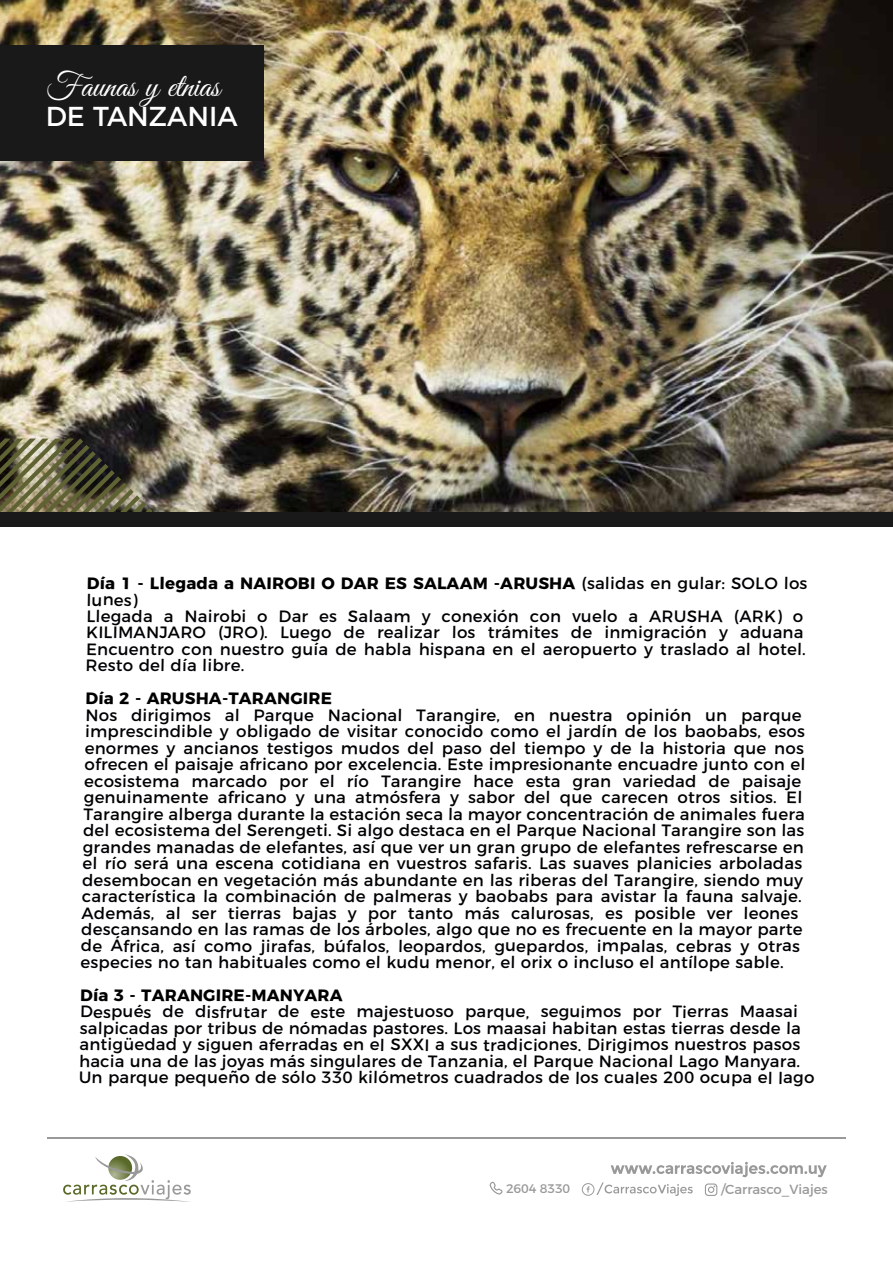
<style>
.page{position:relative;width:893px;height:1263px;background:#fff}
.page>*{position:absolute;margin:0;border:0;box-sizing:border-box;transform-origin:0 0}
.t1{font:33.75px "Great Vibes";color:#fff}
.t2{font:27.3px "Montserrat";color:#fff}
.t3{font:16.5px/16.5px "Montserrat";color:#010103}
.t4{font:700 16.5px/20px "Montserrat";color:#000}
.t5{font:13.2px "Montserrat";color:#999}
.t6{font:12.45px "Montserrat";letter-spacing:-.01em;color:#999}
.s1{font-weight:400;color:#010103}
</style>
<div class="page">
<img style="left:0;top:0;width:893px;height:512px">
<svg style="left:0;top:438px;width:153px;height:74px;background:#605d44"></svg>
<div style="left:0;top:512px;width:893px;height:14px;background:#191919"></div>
<svg style="left:63px;top:1154px;width:128px;height:48px"></svg>
<hr style="left:47px;top:1137px;width:799px;height:1px;background:#999">
<svg style="left:489px;top:1182px;width:13px;height:12px"></svg>
<svg style="left:582px;top:1162px;width:245px;height:34px"></svg>
<div style="left:0;top:45px;width:264px;height:116px;background:#191919"></div>
<h1 class="t1" style="left:46px;top:68px;width:176px">Faunas y etnias</h1>
<h2 class="t2" style="left:46px;top:94px;width:193px">DE TANZANIA</h2>
<p class="t4" style="left:87px;top:568px;width:722px;rotate:1deg">Día 1 - Llegada a NAIROBI O DAR ES SALAAM -ARUSHA <sup>(salidas</sup> <sup>en</sup> <sup>gular:</sup> <sup>SOLO</sup> <sup>los </sup><span class="s1">lunes)</span></p>
<p class="t3" style="left:87px;top:600px;width:721px;rotate:1deg">Llegada a Nairobi o Dar es Salaam y conexión con vuelo a ARUSHA (ARK) o<br>KILIMANJARO (JRO). Luego de realizar los trámites de inmigración y aduana<br>Encuentro con nuestro guía de habla hispana en el aeropuerto y traslado al hotel.</p>
<p class="t3" style="left:86px;top:654px;width:160px;rotate:1deg">Resto del día libre.</p>
<p class="t4" style="left:86px;top:685px;width:248px;rotate:1deg">Día 2 - ARUSHA-TARANGIRE</p>
<p class="t3" style="left:85px;top:699px;width:723px;rotate:1deg">Nos dirigimos al Parque Nacional Tarangire, en nuestra opinión un parque imprescindible y obligado de visitar conocido como el jardín de los baobabs, esos enormes y ancianos testigos mudos del paso del tiempo y de la historia que nos ofrecen el paisaje africano por excelencia. Este impresionante encuadre junto con el ecosistema marcado por el río Tarangire hace esta gran variedad de paisaje genuinamente africano y una atmósfera y sabor del que carecen otros sitios. El Tarangire alberga durante la estación seca la mayor concentración de animales fuera del ecosistema del Serengeti. Si algo destaca en el Parque Nacional Tarangire son las grandes manadas de elefantes, así que ver un gran grupo de elefantes refrescarse en el río será una escena cotidiana en vuestros safaris. Las suaves planicies arboladas desembocan en vegetación más abundante en las riberas del Tarangire, siendo muy característica la combinación de palmeras y baobabs para avistar la fauna salvaje.<br>Además, al ser tierras bajas y por tanto más calurosas, es posible ver leones descansando en las ramas de los árboles, algo que no es frecuente en la mayor parte de África, así como jirafas, búfalos, leopardos, guepardos, impalas, cebras y otras especies no tan habituales como el kudu menor, el orix o incluso el antílope sable.</p>
<p class="t4" style="left:80px;top:981px;width:264px;rotate:1deg">Día 3 - TARANGIRE-MANYARA</p>
<p class="t3" style="left:80px;top:996px;width:737px;rotate:1deg">Después de disfrutar de este majestuoso parque, seguimos por Tierras Maasai salpicadas por tribus de nómadas pastores. Los maasai habitan estas tierras desde la antigüedad y siguen aferradas en el SXXI a sus tradiciones. Dirigimos nuestros pasos hacia una de las joyas más singulares de Tanzania, el Parque Nacional Lago Manyara.<br>Un parque pequeño de sólo 330 kilómetros cuadrados de los cuales 200 ocupa el lago</p>
<p class="t6" style="left:506px;top:1179px;width:66px">2604 8330</p>
<p class="t5" style="left:721px;top:1178px;width:108px">/Carrasco_Viajes</p>
</div>
